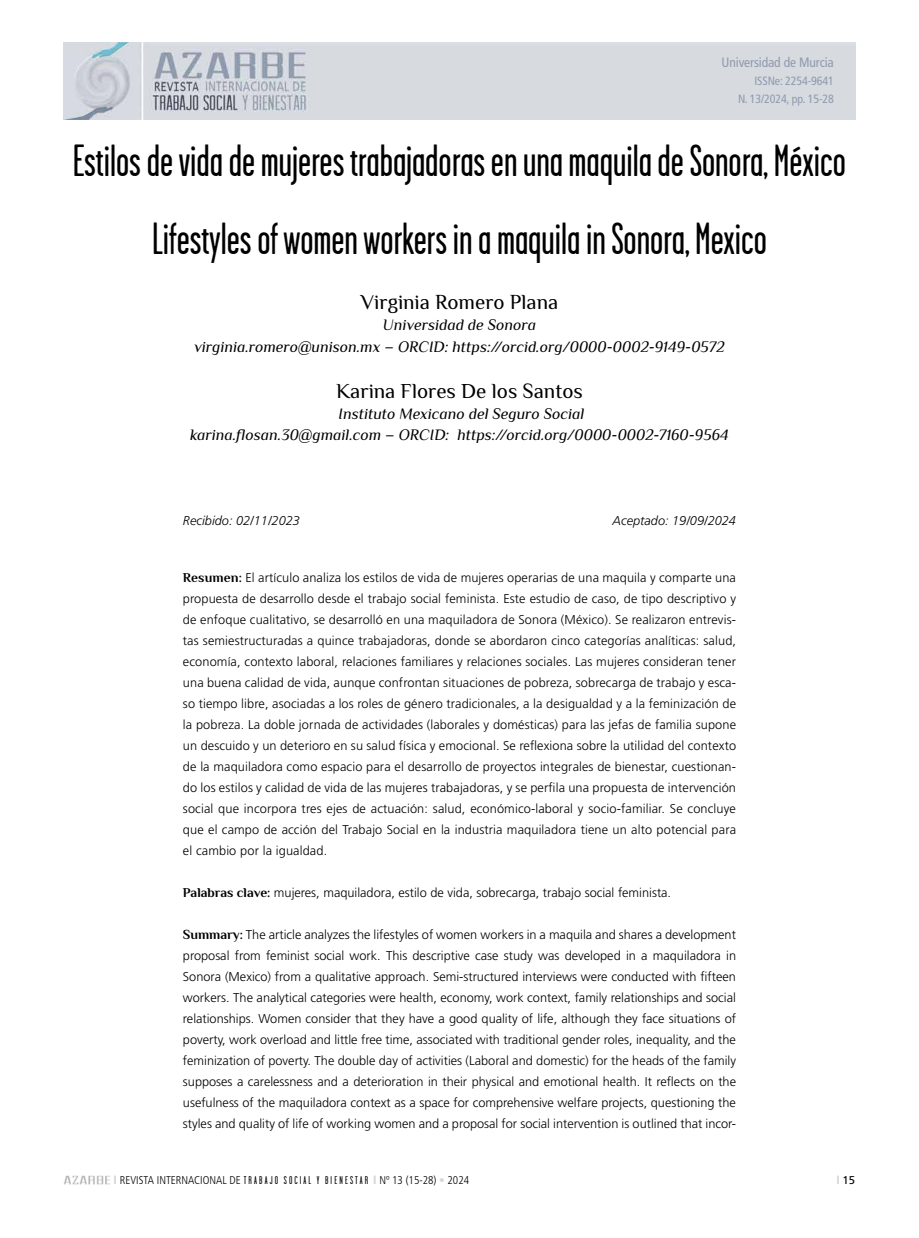
<style>
.page{position:relative;width:919px;height:1238px;background:#fff}
.page>*{position:absolute;margin:0;border:0;box-sizing:border-box;transform-origin:0 0}
.t1{font:45px/78px "Garage Gothic";color:#000;text-align:center}
.t2{font:21px "Philosopher";color:#000}
.t3{font:italic 15.75px/21.6px "Philosopher";color:#000;text-align:center}
.t4{font:condensed 13.5px "Frutiger LT Std";letter-spacing:-.01em;color:#909baf}
.t5{font:300 12.75px/21px "Frutiger LT Std";color:#000;text-align:justify}
.t6{font:italic 300 12.75px "Frutiger LT Std";color:#000}
.t7{font:condensed 12px/18px "Frutiger LT Std";letter-spacing:-.01em;color:#909baf;text-align:right}
.t8{font:300 condensed 11.25px "Frutiger LT Std";color:#000}
.t9{font:11.25px "Frutiger LT Std";color:#000}
.s1{font-family:"Philosopher";font-weight:700;font-size:13.5px}
.s2{font-family:"Garage Gothic";font-weight:900;font-stretch:normal;font-size:12px;color:#d6d6d6}
.s3{font-family:"Garage Gothic";font-weight:400;font-stretch:normal}
.s4{color:#d6d6d6}
.s5{font-family:"Garage Gothic";font-weight:900;font-size:12px;color:#d6d6d6}
</style>
<div class="page">
<img style="left:64px;top:1175px;width:46px;height:9px">
<img style="left:64px;top:43px;width:791px;height:76px">
<p class="t4" style="left:721px;top:54px;width:114px">Universidad de Murcia</p>
<p class="t7" style="left:738px;top:72px;width:97px">ISSNe: 2254-9641<br>N. 13/2024, pp. 15-28</p>
<h1 class="t1" style="left:73px;top:122px;width:774px">Estilos de vida de mujeres trabajadoras en una maquila de Sonora, México<br>Lifestyles of women workers in a maquila in Sonora, Mexico</h1>
<h2 class="t2" style="left:361px;top:289px;width:199px">Virginia Romero Plana</h2>
<p class="t3" style="left:194px;top:314px;width:532px">Universidad de Sonora<br>virginia.romero@unison.mx – ORCID: https://orcid.org/0000-0002-9149-0572</p>
<h2 class="t2" style="left:336px;top:378px;width:248px">Karina Flores De los Santos</h2>
<p class="t3" style="left:190px;top:403px;width:540px;line-height:21px">Instituto Mexicano del Seguro Social<br>karina.flosan.30@gmail.com – ORCID: https://orcid.org/0000-0002-7160-9564</p>
<p class="t6" style="left:183px;top:513px;width:118px">Recibido: 02/11/2023</p>
<p class="t6" style="left:612px;top:513px;width:125px">Aceptado: 19/09/2024</p>
<p class="t5" style="left:183px;top:567px;width:554px"><span class="s1">Resumen:</span> El artículo analiza los estilos de vida de mujeres operarias de una maquila y comparte una propuesta de desarrollo desde el trabajo social feminista. Este estudio de caso, de tipo descriptivo y de enfoque cualitativo, se desarrolló en una maquiladora de Sonora (México). Se realizaron entrevis&shy;tas semiestructuradas a quince trabajadoras, donde se abordaron cinco categorías analíticas: salud, economía, contexto laboral, relaciones familiares y relaciones sociales. Las mujeres consideran tener una buena calidad de vida, aunque confrontan situaciones de pobreza, sobrecarga de trabajo y esca&shy;so tiempo libre, asociadas a los roles de género tradicionales, a la desigualdad y a la feminización de la pobreza. La doble jornada de actividades (laborales y domésticas) para las jefas de familia supone un descuido y un deterioro en su salud física y emocional. Se reflexiona sobre la utilidad del contexto de la maquiladora como espacio para el desarrollo de proyectos integrales de bienestar, cuestionan&shy;do los estilos y calidad de vida de las mujeres trabajadoras, y se perfila una propuesta de intervención social que incorpora tres ejes de actuación: salud, económico-laboral y socio-familiar. Se concluye que el campo de acción del Trabajo Social en la industria maquiladora tiene un alto potencial para el cambio por la igualdad.</p>
<p class="t5" style="left:183px;top:882px;width:489px"><span class="s1">Palabras clave:</span> mujeres, maquiladora, estilo de vida, sobrecarga, trabajo social feminista.</p>
<p class="t5" style="left:183px;top:924px;width:554px"><span class="s1">Summary:</span> The article analyzes the lifestyles of women workers in a maquila and shares a development proposal from feminist social work. This descriptive case study was developed in a maquiladora in Sonora (Mexico) from a qualitative approach. Semi-structured interviews were conducted with fifteen workers. The analytical categories were health, economy, work context, family relationships and social relationships. Women consider that they have a good quality of life, although they face situations of poverty, work overload and little free time, associated with traditional gender roles, inequality, and the feminization of poverty. The double day of activities (Laboral and domestic) for the heads of the family supposes a carelessness and a deterioration in their physical and emotional health. It reflects on the usefulness of the maquiladora context as a space for comprehensive welfare projects, questioning the styles and quality of life of working women and a proposal for social intervention is outlined that incor-</p>
<p class="t8" style="left:114px;top:1173px;width:357px"><span class="s2">I</span> REVISTA INTERNACIONAL DE <span class="s3">T R A B A J O S O C I A L Y B I E N E S TA R</span> <span class="s2">I</span> Nº 13 (15-28) <span class="s4">•</span> 2024</p>
<p class="t9" style="left:836px;top:1173px;width:20px"><span class="s5">I</span> 15</p>
</div>
